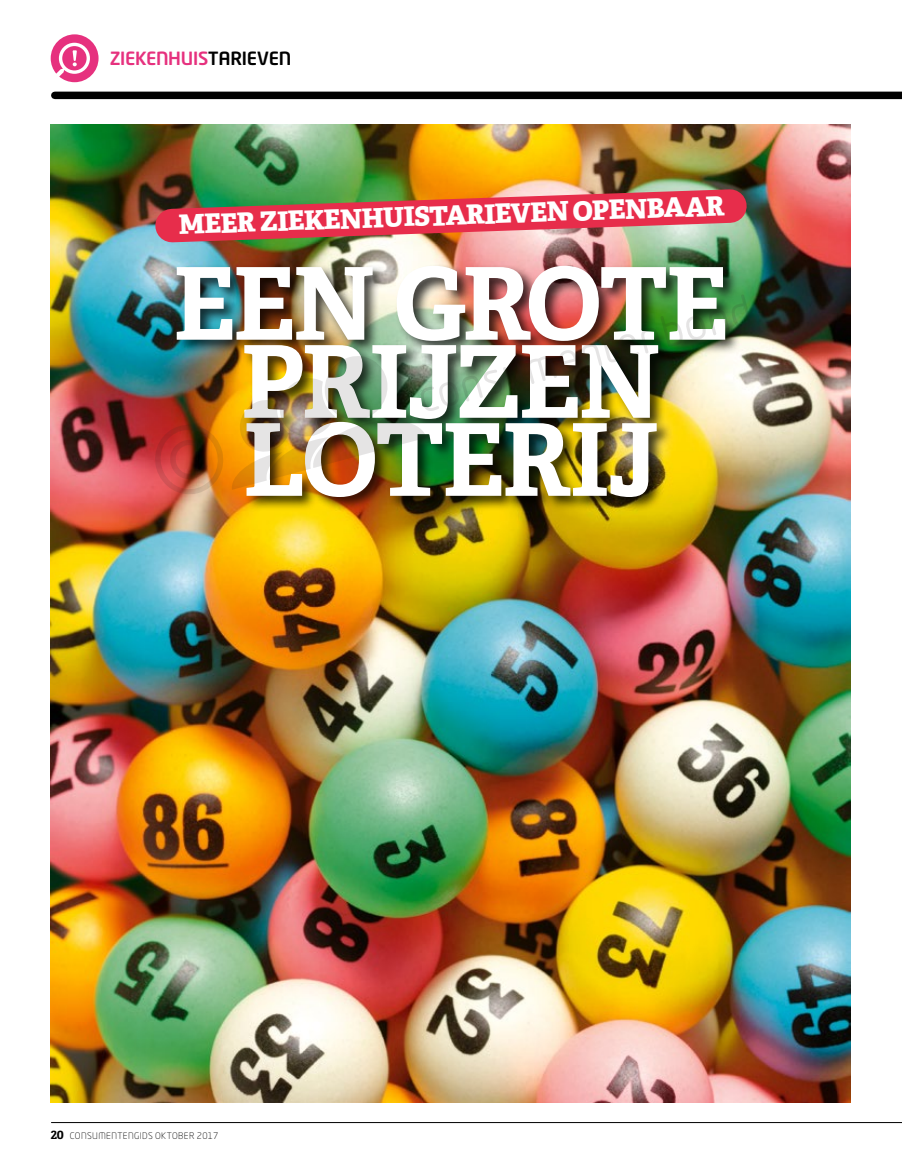
<style>
.page{position:relative;width:902px;height:1166px;background:#fff}
.page>*{position:absolute;margin:0;border:0;box-sizing:border-box;transform-origin:0 0}
.t1{font:700 100.2px/78px "Adelle";letter-spacing:-.03em;color:#fff;text-align:center}
.t2{font:800 26.7px "Adelle";color:#fff}
.t3{font:500 18px "Neo Tech";letter-spacing:-.015em;color:#e6317e}
.t4{font:300 9px "Neo Tech Std";letter-spacing:.045em;color:#000}
.s1{color:#000}
.s2{font-family:"Adelle";font-weight:700;font-size:12px}
</style>
<div class="page">
<img style="left:51px;top:125px;width:799px;height:976px">
<hr style="left:51px;top:1121px;width:850px;height:1px;background:#000">
<div style="left:55px;top:92px;width:846px;height:7px;background:#000"></div>
<svg style="left:51px;top:34px;width:47px;height:48px"></svg>
<div style="left:175px;top:263px;width:565px;height:249px;background:#000;opacity:.75"></div>
<img style="left:137px;top:171px;width:627px;height:89px">
<img style="left:147px;top:294px;width:604px;height:207px">
<p class="t3" style="left:110px;top:47px;width:183px">ZIEKENHUIS<span class="s1">TARIEVEN</span></p>
<p class="t2" style="left:178px;top:207px;width:547px;rotate:-2deg">MEER ZIEKENHUISTARIEVEN OPENBAAR</p>
<h1 class="t1" style="left:173px;top:265px;width:557px">EEN GROTE<br>PRIJZEN<br>LOTERIJ</h1>
<p class="t4" style="left:51px;top:1130px;width:169px"><span class="s2">20</span> CONSUMENTENGIDS OKTOBER 2017</p>
</div>
